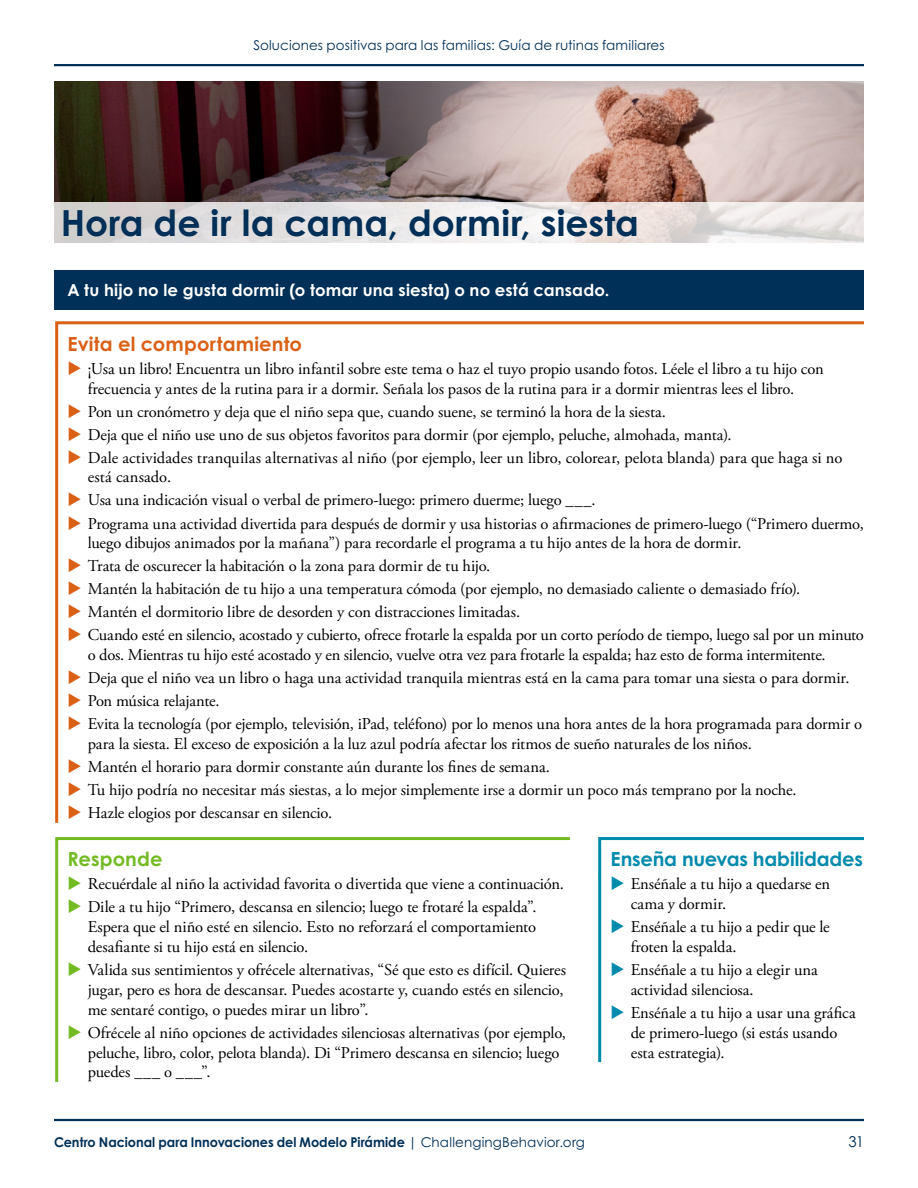
<style>
.page{position:relative;width:918px;height:1188px;background:#fff}
.page>*{position:absolute;margin:0;border:0;box-sizing:border-box;transform-origin:0 0}
.Heading_1{font:700 36px "Century Gothic Pro";letter-spacing:.005em;color:#003057}
.Teach_-_Heading_3{font:700 19.5px "Century Gothic Pro";letter-spacing:-.01em;color:#008aac}
.Prevent_-_Heading_3{font:700 19.5px "Century Gothic Pro";letter-spacing:.01em;color:#da6016}
.Respond_-_Heading_3{font:700 19.5px "Century Gothic Pro";letter-spacing:.005em;color:#74bb23}
.Prevent_-_Bullet_lis{font:16.5px/19.8px "Adobe Garamond Pro";letter-spacing:-.005em;color:#000}
.Respond_-_Bullet_lis{font:16.5px/19.8px "Adobe Garamond Pro";letter-spacing:-.01em;color:#000}
.Teach_-_Bullet_list{font:16.5px/19.8px "Adobe Garamond Pro";letter-spacing:-.005em;color:#000}
.Reason_-_Heading_2{font:700 16.5px "Century Gothic Pro";letter-spacing:.01em;color:#fff}
.t1{font:15px "Century Gothic Pro";color:#003057}
.t2{font:700 13.5px "Century Gothic Pro";color:#003057;scale:.95 1}
.t3{font:13.5px "Century Gothic Pro";letter-spacing:.01em;color:#003057}
.s1{font-weight:400}
</style>
<div class="page">
<hr style="left:54px;top:1119px;width:810px;height:2px;background:#003057">
<hr style="left:54px;top:64px;width:810px;height:2px;background:#003057">
<img style="left:54px;top:81px;width:810px;height:121px">
<svg style="left:54px;top:202px;width:810px;height:41px"></svg>
<div style="left:54px;top:270px;width:810px;height:39px;background:#003057"></div>
<hr style="left:55px;top:362px;width:3px;height:461px;background:#da6016">
<hr style="left:55px;top:877px;width:3px;height:205px;background:#74bb23">
<hr style="left:598px;top:877px;width:3px;height:185px;background:#008aac">
<svg style="left:55px;top:321px;width:809px;height:54px"></svg>
<svg style="left:55px;top:837px;width:515px;height:53px"></svg>
<svg style="left:598px;top:837px;width:266px;height:53px"></svg>
<p class="t3" style="left:253px;top:37px;width:413px">Soluciones positivas para las familias: Guía de rutinas familiares</p>
<h1 class="Heading_1" style="left:61px;top:200px;width:580px">Hora de ir la cama, dormir, siesta</h1>
<h2 class="Reason_-_Heading_2" style="left:68px;top:279px;width:543px">A tu hijo no le gusta dormir (o tomar una siesta) o no está cansado.</h2>
<h3 class="Prevent_-_Heading_3" style="left:68px;top:331px;width:236px">Evita el comportamiento</h3>
<p class="Prevent_-_Bullet_lis" style="left:88px;top:359px;width:738px">¡Usa un libro! Encuentra un libro infantil sobre este tema o haz el tuyo propio usando fotos. Léele el libro a tu hijo con frecuencia y antes de la rutina para ir a dormir. Señala los pasos de la rutina para ir a dormir mientras lees el libro.</p>
<p class="Prevent_-_Bullet_lis" style="left:88px;top:402px;width:580px">Pon un cronómetro y deja que el niño sepa que, cuando suene, se terminó la hora de la siesta.</p>
<p class="Prevent_-_Bullet_lis" style="left:88px;top:425px;width:645px">Deja que el niño use uno de sus objetos favoritos para dormir (por ejemplo, peluche, almohada, manta).</p>
<p class="Prevent_-_Bullet_lis" style="left:88px;top:448px;width:756px">Dale actividades tranquilas alternativas al niño (por ejemplo, leer un libro, colorear, pelota blanda) para que haga si no está cansado.</p>
<p class="Prevent_-_Bullet_lis" style="left:88px;top:491px;width:509px">Usa una indicación visual o verbal de primero-luego: primero duerme; luego ___.</p>
<p class="Prevent_-_Bullet_lis" style="left:88px;top:514px;width:778px">Programa una actividad divertida para después de dormir y usa historias o afirmaciones de primero-luego (“Primero duermo, luego dibujos animados por la mañana”) para recordarle el programa a tu hijo antes de la hora de dormir.</p>
<p class="Prevent_-_Bullet_lis" style="left:88px;top:557px;width:404px">Trata de oscurecer la habitación o la zona para dormir de tu hijo.</p>
<p class="Prevent_-_Bullet_lis" style="left:88px;top:580px;width:714px">Mantén la habitación de tu hijo a una temperatura cómoda (por ejemplo, no demasiado caliente o demasiado frío).</p>
<p class="Prevent_-_Bullet_lis" style="left:88px;top:603px;width:434px">Mantén el dormitorio libre de desorden y con distracciones limitadas.</p>
<p class="Prevent_-_Bullet_lis" style="left:88px;top:626px;width:778px">Cuando esté en silencio, acostado y cubierto, ofrece frotarle la espalda por un corto período de tiempo, luego sal por un minuto o dos. Mientras tu hijo esté acostado y en silencio, vuelve otra vez para frotarle la espalda; haz esto de forma intermitente.</p>
<p class="Prevent_-_Bullet_lis" style="left:88px;top:669px;width:763px">Deja que el niño vea un libro o haga una actividad tranquila mientras está en la cama para tomar una siesta o para dormir.</p>
<p class="Prevent_-_Bullet_lis" style="left:88px;top:692px;width:134px">Pon música relajante.</p>
<p class="Prevent_-_Bullet_lis" style="left:88px;top:715px;width:776px">Evita la tecnología (por ejemplo, televisión, iPad, teléfono) por lo menos una hora antes de la hora programada para dormir o para la siesta. El exceso de exposición a la luz azul podría afectar los ritmos de sueño naturales de los niños.</p>
<p class="Prevent_-_Bullet_lis" style="left:88px;top:758px;width:464px">Mantén el horario para dormir constante aún durante los fines de semana.</p>
<p class="Prevent_-_Bullet_lis" style="left:88px;top:781px;width:710px">Tu hijo podría no necesitar más siestas, a lo mejor simplemente irse a dormir un poco más temprano por la noche.</p>
<p class="Prevent_-_Bullet_lis" style="left:88px;top:804px;width:246px">Hazle elogios por descansar en silencio.</p>
<h3 class="Respond_-_Heading_3" style="left:68px;top:847px;width:97px">Responde</h3>
<p class="Respond_-_Bullet_lis" style="left:88px;top:875px;width:478px">Recuérdale al niño la actividad favorita o divertida que viene a continuación.</p>
<p class="Respond_-_Bullet_lis" style="left:88px;top:898px;width:450px;text-align:justify">Dile a tu hijo “Primero, descansa en silencio; luego te frotaré la espalda”.<br>Espera que el niño esté en silencio. Esto no reforzará el comportamiento desafiante si tu hijo está en silencio.</p>
<p class="Respond_-_Bullet_lis" style="left:88px;top:961px;width:480px">Valida sus sentimientos y ofrécele alternativas, “Sé que esto es difícil. Quieres jugar, pero es hora de descansar. Puedes acostarte y, cuando estés en silencio, me sentaré contigo, o puedes mirar un libro”.</p>
<p class="Respond_-_Bullet_lis" style="left:88px;top:1023px;width:480px">Ofrécele al niño opciones de actividades silenciosas alternativas (por ejemplo, peluche, libro, color, pelota blanda). Di “Primero descansa en silencio; luego puedes ___ o ___”.</p>
<h3 class="Teach_-_Heading_3" style="left:610px;top:847px;width:254px">Enseña nuevas habilidades</h3>
<p class="Teach_-_Bullet_list" style="left:631px;top:875px;width:201px">Enséñale a tu hijo a quedarse en cama y dormir.</p>
<p class="Teach_-_Bullet_list" style="left:631px;top:918px;width:201px">Enséñale a tu hijo a pedir que le froten la espalda.</p>
<p class="Teach_-_Bullet_list" style="left:631px;top:961px;width:189px">Enséñale a tu hijo a elegir una actividad silenciosa.</p>
<p class="Teach_-_Bullet_list" style="left:631px;top:1003px;width:226px">Enséñale a tu hijo a usar una gráfica de primero-luego (si estás usando esta estrategia).</p>
<p class="t2" style="left:54px;top:1133px;width:560px">Centro Nacional para Innovaciones del Modelo Pirámide <span class="s1">| ChallengingBehavior.org</span></p>
<p class="t1" style="left:848px;top:1132px;width:17px">31</p>
</div>
